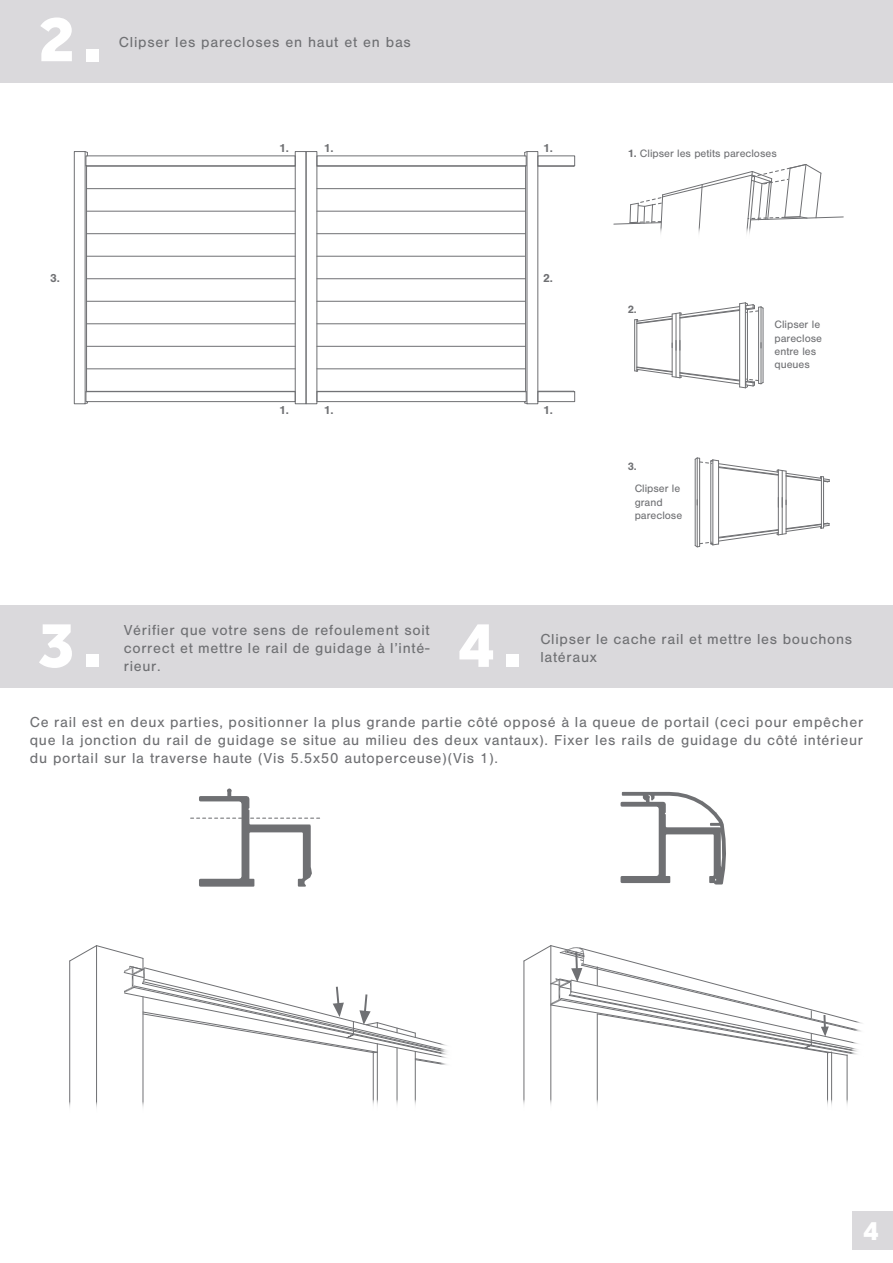
<style>
.page{position:relative;width:893px;height:1263px;background:#fff}
.page>*{position:absolute;margin:0;border:0;box-sizing:border-box;transform-origin:0 0}
.t1{font:800 67.5px "Effra";color:#fff}
.t2{font:800 28.5px "Effra";color:#fff}
.t3{font:15px/18px "Nimbus San";letter-spacing:.05em;color:#6f7073;text-align:justify}
.t4{font:700 12px "Nimbus San";color:#6f7073}
.t5{font:11.1px/13.4px "Nimbus San";color:#6f7073}
.t6{font:700 11.1px "Nimbus San";color:#6f7073}
.s1{font-weight:700}
</style>
<div class="page">
<div style="left:0;top:606px;width:893px;height:82px;background:#dad9dc"></div>
<div style="left:0;top:0;width:893px;height:82px;background:#dad9dc"></div>
<div style="left:852px;top:1211px;width:41px;height:38px;background:#dad9dc"></div>
<hr style="left:317px;top:188px;width:209px;height:1px;background:#6f7073">
<hr style="left:87px;top:188px;width:208px;height:1px;background:#6f7073">
<hr style="left:317px;top:211px;width:209px;height:1px;background:#6f7073">
<hr style="left:87px;top:211px;width:208px;height:1px;background:#6f7073">
<hr style="left:317px;top:233px;width:209px;height:1px;background:#6f7073">
<hr style="left:87px;top:233px;width:208px;height:1px;background:#6f7073">
<hr style="left:317px;top:256px;width:208px;height:1px;background:#6f7073">
<hr style="left:87px;top:256px;width:208px;height:1px;background:#6f7073">
<hr style="left:317px;top:278px;width:209px;height:1px;background:#6f7073">
<hr style="left:87px;top:278px;width:208px;height:1px;background:#6f7073">
<hr style="left:317px;top:301px;width:209px;height:1px;background:#6f7073">
<hr style="left:87px;top:301px;width:208px;height:1px;background:#6f7073">
<hr style="left:317px;top:323px;width:209px;height:1px;background:#6f7073">
<hr style="left:87px;top:323px;width:208px;height:1px;background:#6f7073">
<hr style="left:317px;top:346px;width:209px;height:1px;background:#6f7073">
<hr style="left:87px;top:346px;width:208px;height:1px;background:#6f7073">
<hr style="left:317px;top:368px;width:209px;height:1px;background:#6f7073">
<hr style="left:87px;top:368px;width:208px;height:1px;background:#6f7073">
<svg style="left:621px;top:792px;width:105px;height:92px"></svg>
<div style="left:74px;top:151px;width:11px;height:253px;border:1px solid #6f7073"></div>
<div style="left:295px;top:151px;width:11px;height:253px;border:1px solid #6f7073"></div>
<div style="left:86px;top:155px;width:210px;height:11px;border:1px solid #6f7073"></div>
<svg style="left:84px;top:151px;width:4px;height:5px"></svg>
<hr style="left:86px;top:166px;width:1px;height:225px;background:#6f7073">
<div style="left:86px;top:391px;width:210px;height:11px;border:1px solid #6f7073"></div>
<hr style="left:87px;top:166px;width:208px;height:1px;background:#6f7073">
<hr style="left:87px;top:391px;width:208px;height:1px;background:#6f7073">
<div style="left:527px;top:151px;width:11px;height:253px;border:1px solid #6f7073"></div>
<div style="left:306px;top:151px;width:11px;height:253px;border:1px solid #6f7073"></div>
<div style="left:316px;top:155px;width:211px;height:11px;border:1px solid #6f7073"></div>
<svg style="left:524px;top:151px;width:4px;height:5px"></svg>
<hr style="left:525px;top:166px;width:1px;height:225px;background:#6f7073">
<div style="left:316px;top:391px;width:211px;height:11px;border:1px solid #6f7073"></div>
<hr style="left:317px;top:166px;width:209px;height:1px;background:#6f7073">
<hr style="left:317px;top:391px;width:209px;height:1px;background:#6f7073">
<div style="left:537px;top:155px;width:38px;height:11px;border:1px solid #6f7073"></div>
<hr style="left:538px;top:166px;width:35px;height:1px;background:#6f7073">
<div style="left:537px;top:391px;width:38px;height:11px;border:1px solid #6f7073"></div>
<hr style="left:538px;top:391px;width:35px;height:1px;background:#6f7073">
<svg style="left:613px;top:164px;width:231px;height:63px"></svg>
<hr style="left:758px;top:307px;width:1px;height:76px;background:#6f7073">
<hr style="left:763px;top:308px;width:1px;height:74px;background:#6f7073">
<hr style="left:676px;top:313px;width:1px;height:37px;background:#6f7073">
<hr style="left:672px;top:314px;width:1px;height:34px;background:#6f7073">
<hr style="left:679px;top:313px;width:1px;height:37px;background:#6f7073">
<hr style="left:761px;top:307px;width:1px;height:41px;background:#6f7073">
<hr style="left:745px;top:303px;width:1px;height:85px;background:#6f7073">
<hr style="left:739px;top:304px;width:1px;height:83px;background:#6f7073">
<hr style="left:747px;top:310px;width:1px;height:71px;background:#6f7073">
<hr style="left:761px;top:343px;width:1px;height:41px;background:#6f7073">
<hr style="left:676px;top:340px;width:1px;height:37px;background:#6f7073">
<hr style="left:672px;top:343px;width:1px;height:34px;background:#6f7073">
<hr style="left:679px;top:340px;width:1px;height:38px;background:#6f7073">
<hr style="left:636px;top:319px;width:1px;height:52px;background:#6f7073">
<hr style="left:634px;top:320px;width:1px;height:51px;background:#6f7073">
<svg style="left:635px;top:366px;width:129px;height:23px"></svg>
<svg style="left:635px;top:302px;width:129px;height:22px"></svg>
<hr style="left:699px;top:458px;width:1px;height:88px;background:#6f7073">
<hr style="left:695px;top:459px;width:1px;height:87px;background:#6f7073">
<hr style="left:782px;top:470px;width:1px;height:37px;background:#6f7073">
<hr style="left:786px;top:471px;width:1px;height:34px;background:#6f7073">
<hr style="left:778px;top:470px;width:1px;height:37px;background:#6f7073">
<hr style="left:697px;top:458px;width:1px;height:47px;background:#6f7073">
<hr style="left:712px;top:460px;width:1px;height:85px;background:#6f7073">
<hr style="left:718px;top:461px;width:1px;height:83px;background:#6f7073">
<hr style="left:710px;top:461px;width:1px;height:83px;background:#6f7073">
<hr style="left:697px;top:500px;width:1px;height:47px;background:#6f7073">
<hr style="left:782px;top:497px;width:1px;height:37px;background:#6f7073">
<hr style="left:786px;top:500px;width:1px;height:34px;background:#6f7073">
<hr style="left:778px;top:497px;width:1px;height:38px;background:#6f7073">
<hr style="left:821px;top:476px;width:1px;height:52px;background:#6f7073">
<hr style="left:823px;top:477px;width:1px;height:51px;background:#6f7073">
<svg style="left:694px;top:457px;width:136px;height:26px"></svg>
<svg style="left:694px;top:522px;width:136px;height:26px"></svg>
<hr style="left:69px;top:961px;width:1px;height:151px;background:#6f7073">
<hr style="left:96px;top:946px;width:1px;height:166px;background:#6f7073">
<hr style="left:143px;top:997px;width:1px;height:115px;background:#6f7073">
<hr style="left:377px;top:1044px;width:1px;height:68px;background:#6f7073">
<hr style="left:373px;top:1053px;width:1px;height:59px;background:#6f7073">
<hr style="left:397px;top:1048px;width:1px;height:64px;background:#6f7073">
<hr style="left:415px;top:1051px;width:1px;height:61px;background:#6f7073">
<svg style="left:69px;top:945px;width:371px;height:122px"></svg>
<hr style="left:550px;top:946px;width:1px;height:166px;background:#6f7073">
<hr style="left:597px;top:1014px;width:1px;height:98px;background:#6f7073">
<hr style="left:831px;top:1052px;width:1px;height:60px;background:#6f7073">
<hr style="left:827px;top:1053px;width:1px;height:59px;background:#6f7073">
<hr style="left:524px;top:961px;width:1px;height:151px;background:#6f7073">
<hr style="left:847px;top:1055px;width:1px;height:57px;background:#6f7073">
<div style="left:66px;top:1101px;width:79px;height:16px;background:#fff"></div>
<div style="left:372px;top:1099px;width:45px;height:16px;background:#fff"></div>
<div style="left:521px;top:1099px;width:79px;height:16px;background:#fff"></div>
<svg style="left:827px;top:1099px;width:21px;height:13px"></svg>
<svg style="left:523px;top:945px;width:339px;height:112px"></svg>
<svg style="left:440px;top:1043px;width:7px;height:22px"></svg>
<svg style="left:191px;top:788px;width:129px;height:99px"></svg>
<h1 class="t1" style="left:38px;top:-2px;width:66px">2.</h1>
<p class="t3" style="left:119px;top:33px;width:293px">Clipser les parecloses en haut et en bas</p>
<p class="t4" style="left:279px;top:141px;width:11px">1.</p>
<p class="t4" style="left:324px;top:141px;width:11px">1.</p>
<p class="t4" style="left:543px;top:141px;width:11px">1.</p>
<p class="t4" style="left:50px;top:271px;width:11px">3.</p>
<p class="t4" style="left:543px;top:271px;width:11px">2.</p>
<p class="t4" style="left:324px;top:403px;width:11px">1.</p>
<p class="t4" style="left:279px;top:403px;width:11px">1.</p>
<p class="t4" style="left:543px;top:403px;width:11px">1.</p>
<p class="t5" style="left:628px;top:146px;width:151px"><span class="s1">1.</span> Clipser les petits parecloses</p>
<p class="t6" style="left:628px;top:303px;width:11px">2.</p>
<p class="t6" style="left:628px;top:460px;width:11px">3.</p>
<p class="t5" style="left:635px;top:482px;width:49px">Clipser le grand pareclose</p>
<p class="t5" style="left:774px;top:318px;width:49px">Clipser le pareclose entre les queues</p>
<h1 class="t1" style="left:38px;top:604px;width:66px">3.</h1>
<h1 class="t1" style="left:458px;top:604px;width:66px">4.</h1>
<p class="t3" style="left:124px;top:621px;width:307px">Vérifier que votre sens de refoulement soit correct et mettre le rail de guidage à l’inté&shy;rieur.</p>
<p class="t3" style="left:540px;top:630px;width:313px">Clipser le cache rail et mettre les bouchons latéraux</p>
<p class="t3" style="left:30px;top:713px;width:835px">Ce rail est en deux parties, positionner la plus grande partie côté opposé à la queue de portail (ceci pour empêcher que la jonction du rail de guidage se situe au milieu des deux vantaux). Fixer les rails de guidage du côté intérieur du portail sur la traverse haute (Vis 5.5x50 autoperceuse)(Vis 1).</p>
<h2 class="t2" style="left:863px;top:1213px;width:17px">4</h2>
</div>
